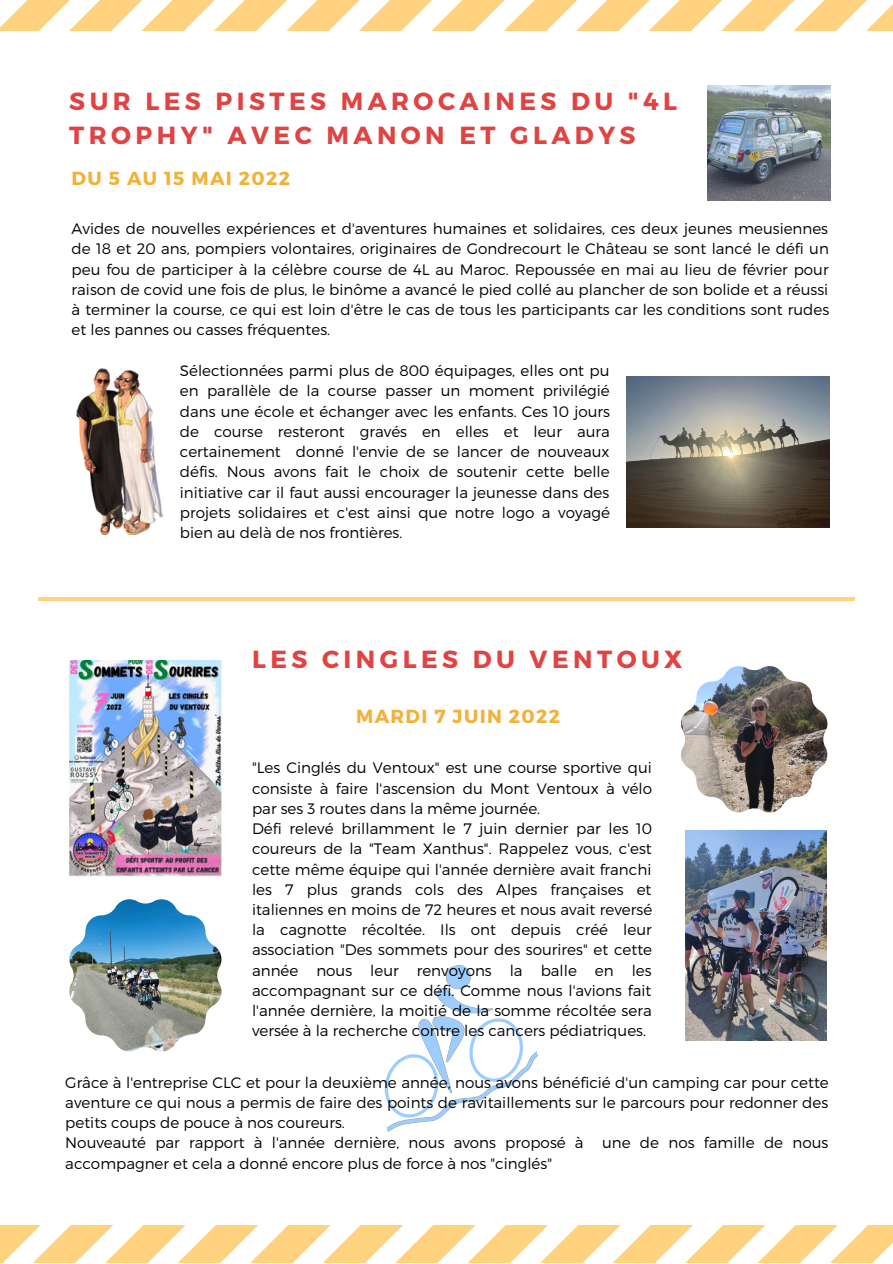
<style>
.page{position:relative;width:893px;height:1264px;background:#fff}
.page>*{position:absolute;margin:0;border:0;box-sizing:border-box;transform-origin:0 0}
.t1{font:700 24.75px/33.8px "Montserrat";letter-spacing:.18em;color:#e14343}
.t2{font:700 18.9px "Montserrat";letter-spacing:.07em;color:#f1b13a}
.t3{font:300 15.15px/20.2px "Montserrat";color:#000}
</style>
<div class="page">
<img style="left:69px;top:660px;width:152px;height:216px">
<img style="left:685px;top:830px;width:141px;height:210px">
<hr style="left:38px;top:597px;width:816px;height:3px;background:#ffd280">
<svg style="left:384px;top:965px;width:154px;height:167px"></svg>
<svg style="left:0;top:0;width:892px;height:31px"></svg>
<img style="left:69px;top:899px;width:152px;height:152px">
<img style="left:681px;top:666px;width:146px;height:146px">
<img style="left:707px;top:86px;width:123px;height:114px">
<img style="left:626px;top:376px;width:203px;height:151px">
<img style="left:76px;top:368px;width:87px;height:167px">
<svg style="left:0;top:1225px;width:892px;height:37px"></svg>
<h1 class="t1" style="left:69px;top:83px;width:609px">SUR LES PISTES MAROCAINES DU "4L<br>TROPHY" AVEC MANON ET GLADYS</h1>
<p class="t2" style="left:72px;top:166px;width:220px">DU 5 AU 15 MAI 2022</p>
<p class="t3" style="left:72px;top:218px;width:759px;text-align:justify">Avides de nouvelles expériences et d'aventures humaines et solidaires, ces deux jeunes meusiennes de 18 et 20 ans, pompiers volontaires, originaires de Gondrecourt le Château se sont lancé le défi un peu fou de participer à la célèbre course de 4L au Maroc. Repoussée en mai au lieu de février pour raison de covid une fois de plus, le binôme a avancé le pied collé au plancher de son bolide et a réussi à terminer la course, ce qui est loin d'être le cas de tous les participants car les conditions sont rudes et les pannes ou casses fréquentes.</p>
<p class="t3" style="left:180px;top:360px;width:431px;text-align:justify">Sélectionnées parmi plus de 800 équipages, elles ont pu en parallèle de la course passer un moment privilégié dans une école et échanger avec les enfants. Ces 10 jours de course resteront gravés en elles et leur aura certainement donné l'envie de se lancer de nouveaux défis. Nous avons fait le choix de soutenir cette belle initiative car il faut aussi encourager la jeunesse dans des projets solidaires et c'est ainsi que notre logo a voyagé bien au delà de nos frontières.</p>
<h1 class="t1" style="left:252px;top:641px;width:432px">LES CINGLES DU VENTOUX</h1>
<p class="t2" style="left:356px;top:704px;width:205px">MARDI 7 JUIN 2022</p>
<p class="t3" style="left:252px;top:757px;width:401px">"Les Cinglés du Ventoux" est une course sportive qui consiste à faire l'ascension du Mont Ventoux à vélo par ses 3 routes dans la même journée.<br>Défi relevé brillamment le 7 juin dernier par les 10 coureurs de la "Team Xanthus". Rappelez vous, c'est cette même équipe qui l'année dernière avait franchi les 7 plus grands cols des Alpes françaises et italiennes en moins de 72 heures et nous avait reversé la cagnotte récoltée. Ils ont depuis créé leur association "Des sommets pour des sourires" et cette année nous leur renvoyons la balle en les accompagnant sur ce défi. Comme nous l'avions fait l'année dernière, la moitié de la somme récoltée sera versée à la recherche contre les cancers pédiatriques.</p>
<p class="t3" style="left:65px;top:1071px;width:765px">Grâce à l'entreprise CLC et pour la deuxième année, nous avons bénéficié d'un camping car pour cette aventure ce qui nous a permis de faire des points de ravitaillements sur le parcours pour redonner des petits coups de pouce à nos coureurs.<br>Nouveauté par rapport à l'année dernière, nous avons proposé à une de nos famille de nous accompagner et cela a donné encore plus de force à nos "cinglés"</p>
</div>
